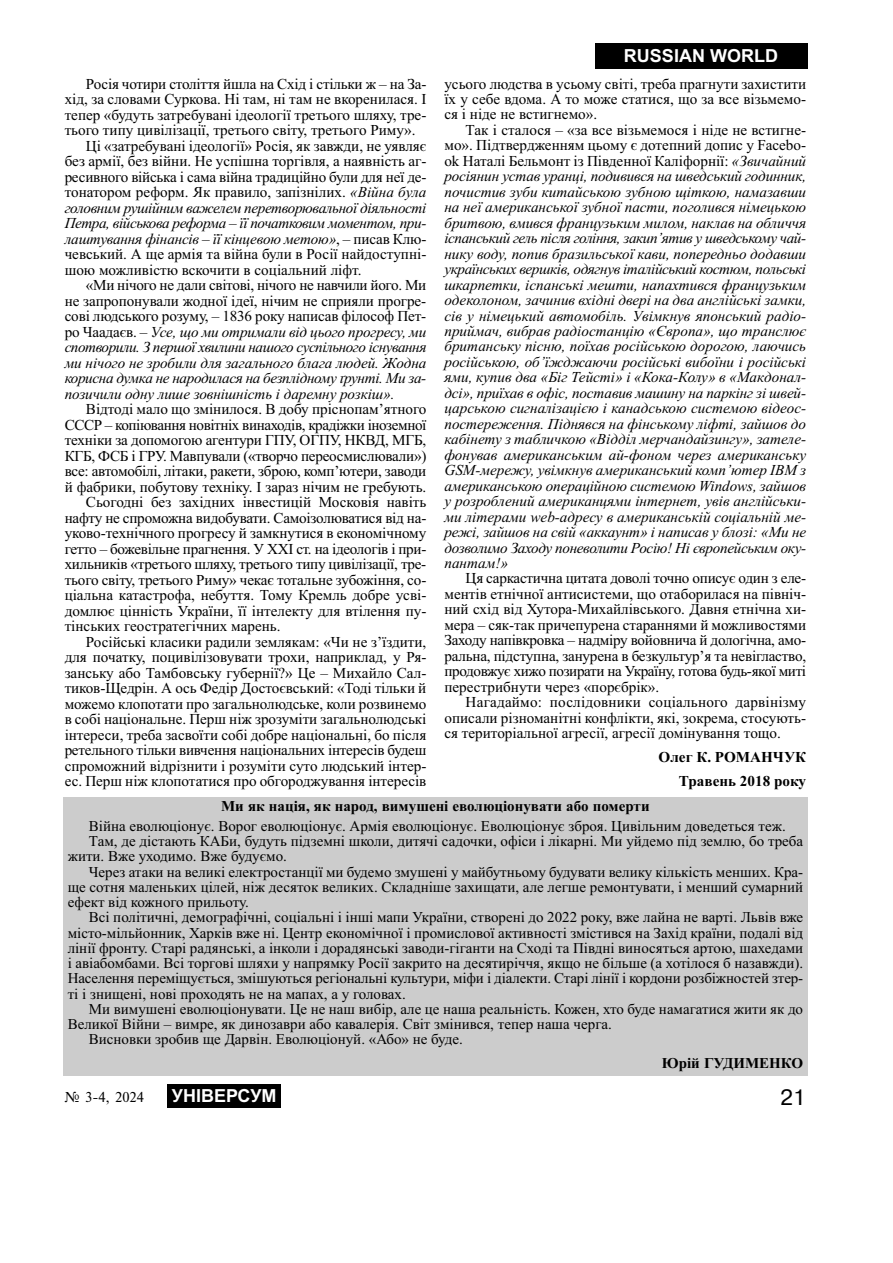
<style>
.page{position:relative;width:893px;height:1263px;background:#fff}
.page>*{position:absolute;margin:0;border:0;box-sizing:border-box;transform-origin:0 0}
.t1{font:21px "Ukr";color:#000}
.t2{font:700 18px "Arial";color:#fff}
.t3{font:15.15px/15.5px "Times New Roman";letter-spacing:-.005em;color:#000;text-align:justify}
.t4{font:italic 15.15px/15.5px "Times New Roman";letter-spacing:-.02em;color:#000;text-align:justify}
.t5{font:15.15px "Times New Roman";letter-spacing:-.03em;color:#000}
.t6{font:700 15.15px/24px "Times New Roman";color:#000;text-align:right}
.t7{font:15px "Times New Roman";color:#000}
.t8{font:700 15px "Times New Roman";color:#000}
.t9{font:15px "Times";color:#000}
.s1{font-style:normal}
.s2{font-style:italic}
</style>
<div class="page">
<div style="left:167px;top:1084px;width:114px;height:24px;background:#000"></div>
<div style="left:594px;top:43px;width:213px;height:26px;background:#000"></div>
<div style="left:63px;top:797px;width:744px;height:279px;background:#ccc"></div>
<p class="t2" style="left:624px;top:46px;width:155px">RUSSIAN WORLD</p>
<p class="t3" style="left:444px;top:77px;width:363px">усього людства в усьому світі, треба прагнути захистити їх у себе вдома. А то може статися, що за все візьмемо&shy;ся і ніде не встигнемо».</p>
<p class="t4" style="left:444px;top:124px;width:363px;text-indent:21px"><span class="s1">Так і сталося – «за все візьмемося і ніде не встигне&shy;мо». Підтвердженням цьому є дотепний допис у Facebo&shy;ok Наталі Бельмонт із Південної Каліфорнії:</span> «Звичайний росіянин устав уранці, подивився на шведський годинник, почистив зуби китайською зубною щіткою, намазавши на неї американської зубної пасти, поголився німецькою бритвою, вмився французьким милом, наклав на обличчя іспанський гель після гоління, закип’ятив у шведському чай&shy;нику воду, попив бразильської кави, попередньо додавши українських вершків, одягнув італійський костюм, польські шкарпетки, іспанські мешти, напахтився французьким одеколоном, зачинив вхідні двері на два англійські замки, сів у німецький автомобіль. Увімкнув японський радіо&shy;приймач, вибрав радіостанцію «Європа», що транслює британську пісню, поїхав російською дорогою, лаючись російською, об’їжджаючи російські вибоїни і російські ями, купив два «Біг Тейсті» і «Кока-Колу» в «Макдонал&shy;дсі», приїхав в офіс, поставив машину на паркінг зі швей&shy;царською сигналізацією і канадською системою відеос&shy;постереження. Піднявся на фінському ліфті, зайшов до кабінету з табличкою «Відділ мерчандайзингу», зателе&shy;фонував американським ай-фоном через американську GSM-мережу, увімкнув американський комп’ютер IBM з американською операційною системою Windows, зайшов у розроблений американцями інтернет, увів англійськи&shy;ми літерами web-адресу в американській соціальній ме&shy;режі, зайшов на свій «аккаунт» і написав у блозі: «Ми не дозволимо Заходу поневолити Росію! Ні європейським оку&shy;пантам!»</p>
<p class="t3" style="left:444px;top:572px;width:363px;text-indent:21px">Ця саркастична цитата доволі точно описує один з еле&shy;ментів етнічної антисистеми, що отаборилася на північ&shy;ний схід від Хутора-Михайлівського. Давня етнічна хи&shy;мера – сяк-так причепурена стараннями й можливостями Заходу напівкровка – надміру войовнича й дологічна, амо&shy;ральна, підступна, занурена в безкультур’я та невігластво, продовжує хижо позирати на Україну, готова будь-якої миті перестрибнути через «порєбрік».</p>
<p class="t3" style="left:444px;top:696px;width:363px;text-indent:21px">Нагадаймо: послідовники соціального дарвінізму описали різноманітні конфлікти, які, зокрема, стосують&shy;ся територіальної агресії, агресії домінування тощо.</p>
<p class="t6" style="left:658px;top:747px;width:149px">Олег К. РОМАНЧУК<br>Травень 2018 року</p>
<p class="t8" style="left:221px;top:802px;width:430px">Ми як нація, як народ, вимушені еволюціонувати або померти</p>
<p class="t7" style="left:89px;top:821px;width:698px">Війна еволюціонує. Ворог еволюціонує. Армія еволюціонує. Еволюціонує зброя. Цивільним доведеться теж.</p>
<p class="t7" style="left:89px;top:836px;width:715px">Там, де дістають КАБи, будуть підземні школи, дитячі садочки, офіси і лікарні. Ми уйдемо під землю, бо треба</p>
<p class="t7" style="left:68px;top:851px;width:221px">жити. Вже уходимо. Вже будуємо.</p>
<p class="t7" style="left:89px;top:866px;width:715px">Через атаки на великі електростанції ми будемо змушені у майбутньому будувати велику кількість менших. Кра-</p>
<p class="t7" style="left:68px;top:881px;width:737px">ще сотня маленьких цілей, ніж десяток великих. Складніше захищати, але легше ремонтувати, і менший сумарний</p>
<p class="t7" style="left:68px;top:897px;width:183px">ефект від кожного прильоту.</p>
<p class="t7" style="left:89px;top:912px;width:715px">Всі політичні, демографічні, соціальні і інші мапи України, створені до 2022 року, вже лайна не варті. Львів вже</p>
<p class="t7" style="left:68px;top:927px;width:737px">місто-мільйонник, Харків вже ні. Центр економічної і промислової активності змістився на Захід країни, подалі від</p>
<p class="t7" style="left:68px;top:942px;width:737px">лінії фронту. Старі радянські, а інколи і дорадянські заводи-гіганти на Сході та Півдні виносяться артою, шахедами</p>
<p class="t7" style="left:68px;top:958px;width:737px">і авіабомбами. Всі торгові шляхи у напрямку Росії закрито на десятиріччя, якщо не більше (а хотілося б назавжди).</p>
<p class="t7" style="left:68px;top:973px;width:737px">Населення переміщується, змішуються регіональні культури, міфи і діалекти. Старі лінії і кордони розбіжностей зтер-</p>
<p class="t7" style="left:68px;top:988px;width:340px">ті і знищені, нові проходять не на мапах, а у головах.</p>
<p class="t7" style="left:89px;top:1003px;width:715px">Ми вимушені еволюціонувати. Це не наш вибір, але це наша реальність. Кожен, хто буде намагатися жити як до</p>
<p class="t7" style="left:68px;top:1019px;width:545px">Великої Війни – вимре, як динозаври або кавалерія. Світ змінився, тепер наша черга.</p>
<p class="t7" style="left:89px;top:1034px;width:375px">Висновки зробив ще Дарвін. Еволюціонуй. «Або» не буде.</p>
<p class="t8" style="left:662px;top:1058px;width:143px">Юрій ГУДИМЕНКО</p>
<p class="t3" style="left:86px;top:77px;width:342px">Росія чотири століття йшла на Схід і стільки ж – на За-</p>
<p class="t3" style="left:65px;top:93px;width:363px">хід, за словами Суркова. Ні там, ні там не вкоренилася. І</p>
<p class="t3" style="left:65px;top:108px;width:363px">тепер «будуть затребувані ідеології третього шляху, тре-</p>
<p class="t3" style="left:65px;top:124px;width:352px">тього типу цивілізації, третього світу, третього Риму».</p>
<p class="t3" style="left:86px;top:139px;width:342px">Ці «затребувані ідеології» Росія, як завжди, не уявляє</p>
<p class="t3" style="left:65px;top:155px;width:363px">без армії, без війни. Не успішна торгівля, а наявність аг-</p>
<p class="t3" style="left:65px;top:170px;width:363px">ресивного війська і сама війна традиційно були для неї де-</p>
<p class="t3" style="left:65px;top:186px;width:363px">тонатором реформ. Як правило, запізнілих. <span class="s2">«Війна була</span></p>
<p class="t4" style="left:65px;top:201px;width:363px">головним рушійним важелем перетворювальної діяльності</p>
<p class="t4" style="left:65px;top:217px;width:363px">Петра, військова реформа – її початковим моментом, при-</p>
<p class="t4" style="left:65px;top:232px;width:363px">лаштування фінансів – її кінцевою метою»<span class="s1">, – писав Клю-</span></p>
<p class="t3" style="left:65px;top:248px;width:363px">чевський. А ще армія та війна були в Росії найдоступні-</p>
<p class="t3" style="left:65px;top:263px;width:298px">шою можливістю вскочити в соціальний ліфт.</p>
<p class="t3" style="left:86px;top:279px;width:342px">«Ми нічого не дали світові, нічого не навчили його. Ми</p>
<p class="t3" style="left:65px;top:294px;width:363px">не запропонували жодної ідеї, нічим не сприяли прогре-</p>
<p class="t3" style="left:65px;top:310px;width:363px">сові людського розуму, – 1836 року написав філософ Пет-</p>
<p class="t4" style="left:65px;top:325px;width:363px"><span class="s1">ро Чаадаєв. –</span> Усе, що ми отримали від цього прогресу, ми</p>
<p class="t4" style="left:65px;top:341px;width:363px">спотворили. З першої хвилини нашого суспільного існування</p>
<p class="t4" style="left:65px;top:356px;width:363px">ми нічого не зробили для загального блага людей. Жодна</p>
<p class="t4" style="left:65px;top:372px;width:363px">корисна думка не народилася на безплідному ґрунті. Ми за-</p>
<p class="t4" style="left:65px;top:387px;width:331px">позичили одну лише зовнішність і даремну розкіш».</p>
<p class="t3" style="left:86px;top:403px;width:342px">Відтоді мало що змінилося. В добу пріснопам’ятного</p>
<p class="t5" style="left:65px;top:419px;width:363px">СССР – копіювання новітніх винаходів, крадіжки іноземної</p>
<p class="t3" style="left:65px;top:434px;width:363px">техніки за допомогою агентури ГПУ, ОГПУ, НКВД, МГБ,</p>
<p class="t3" style="left:65px;top:449px;width:363px">КГБ, ФСБ і ГРУ. Мавпували («творчо переосмислювали»)</p>
<p class="t3" style="left:65px;top:465px;width:363px">все: автомобілі, літаки, ракети, зброю, комп’ютери, заводи</p>
<p class="t3" style="left:65px;top:480px;width:363px">й фабрики, побутову техніку. І зараз нічим не гребують.</p>
<p class="t3" style="left:86px;top:496px;width:342px">Сьогодні без західних інвестицій Московія навіть</p>
<p class="t3" style="left:65px;top:511px;width:363px">нафту не спроможна видобувати. Самоізолюватися від на-</p>
<p class="t3" style="left:65px;top:527px;width:363px">уково-технічного прогресу й замкнутися в економічному</p>
<p class="t3" style="left:65px;top:542px;width:363px">гетто – божевільне прагнення. У XXI ст. на ідеологів і при-</p>
<p class="t3" style="left:65px;top:558px;width:363px">хильників «третього шляху, третього типу цивілізації, тре-</p>
<p class="t3" style="left:65px;top:573px;width:363px">тього світу, третього Риму» чекає тотальне зубожіння, со-</p>
<p class="t3" style="left:65px;top:589px;width:363px">ціальна катастрофа, небуття. Тому Кремль добре усві-</p>
<p class="t3" style="left:65px;top:604px;width:363px">домлює цінність України, її інтелекту для втілення пу-</p>
<p class="t3" style="left:65px;top:620px;width:217px">тінських геостратегічних марень.</p>
<p class="t3" style="left:86px;top:635px;width:342px">Російські класики радили землякам: «Чи не з’їздити,</p>
<p class="t3" style="left:65px;top:651px;width:363px">для початку, поцивілізовувати трохи, наприклад, у Ря-</p>
<p class="t3" style="left:65px;top:666px;width:363px">занську або Тамбовську губернії?» Це – Михайло Сал-</p>
<p class="t3" style="left:65px;top:682px;width:363px">тиков-Щедрін. А ось Федір Достоєвський: «Тоді тільки й</p>
<p class="t3" style="left:65px;top:697px;width:363px">можемо клопотати про загальнолюдське, коли розвинемо</p>
<p class="t3" style="left:65px;top:713px;width:363px">в собі національне. Перш ніж зрозуміти загальнолюдські</p>
<p class="t3" style="left:65px;top:728px;width:363px">інтереси, треба засвоїти собі добре національні, бо після</p>
<p class="t3" style="left:65px;top:744px;width:363px">ретельного тільки вивчення національних інтересів будеш</p>
<p class="t3" style="left:65px;top:759px;width:363px">спроможний відрізнити і розуміти суто людський інтер-</p>
<p class="t3" style="left:65px;top:775px;width:363px">ес. Перш ніж клопотатися про обгороджування інтересів</p>
<p class="t9" style="left:64px;top:1088px;width:81px">‹ 3-4, 2024</p>
<p class="t2" style="left:172px;top:1086px;width:106px">УНІВЕРСУМ</p>
<h1 class="t1" style="left:780px;top:1086px;width:27px">21</h1>
</div>
